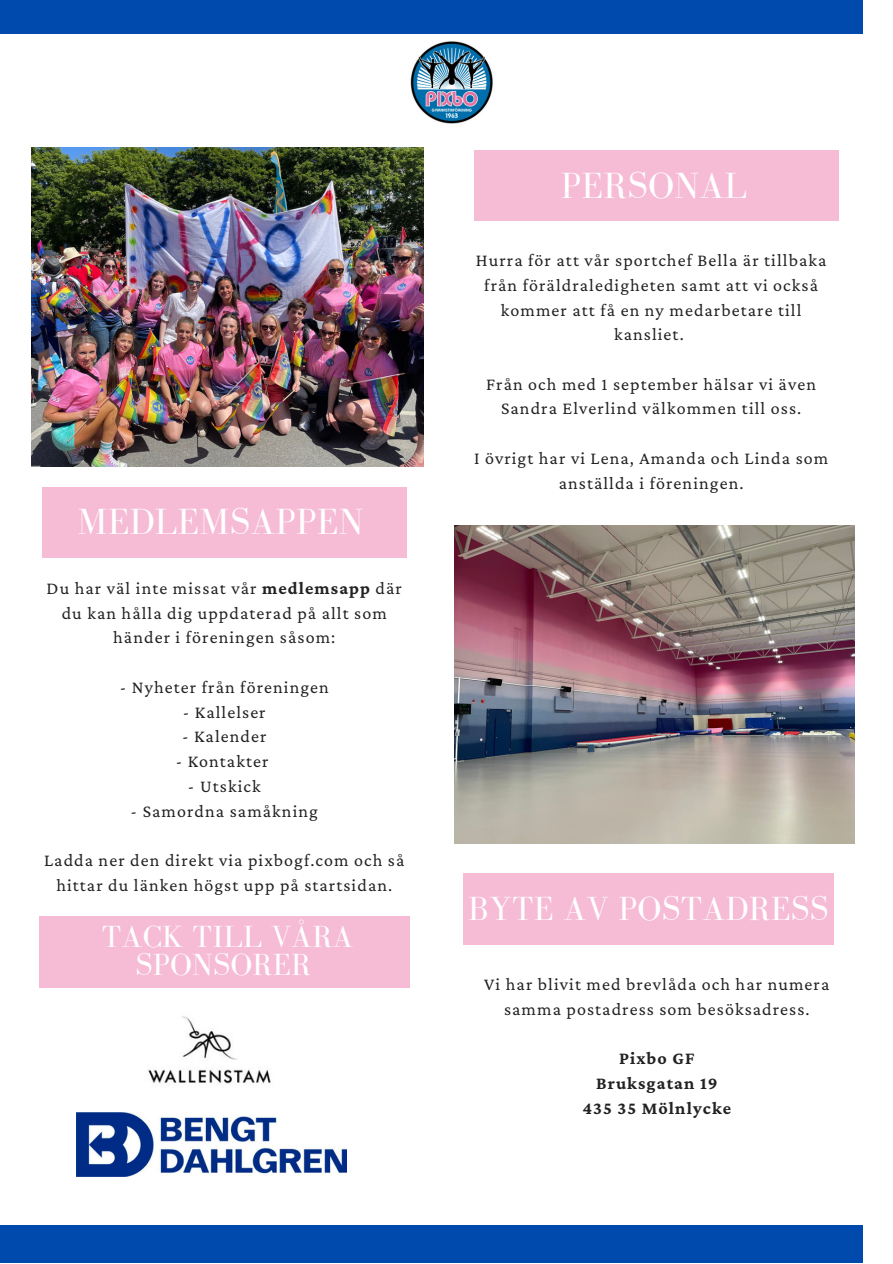
<style>
.page{position:relative;width:893px;height:1264px;background:#fff}
.page>*{position:absolute;margin:0;border:0;box-sizing:border-box;transform-origin:0 0}
.t1{font:37.5px "Bodoni FLF";letter-spacing:.01em;color:#fff}
.t2{font:34.5px "Bodoni FLF";letter-spacing:.01em;color:#fff}
.t3{font:31.5px/28px "Bodoni FLF";letter-spacing:.01em;color:#fff;text-align:center}
.t4{font:18px/24.8px "Crimson Pro";letter-spacing:.06em;color:#222;text-align:center}
.t5{font:700 18px "Crimson Pro";letter-spacing:.06em;color:#222}
.s1{font-weight:700}
</style>
<div class="page">
<div style="left:0;top:1225px;width:862px;height:37px;background:#004aad"></div>
<div style="left:0;top:0;width:862px;height:33px;background:#004aad"></div>
<img style="left:32px;top:147px;width:391px;height:319px">
<div style="left:474px;top:150px;width:365px;height:70px;background:#f6bcd6"></div>
<div style="left:42px;top:487px;width:364px;height:70px;background:#f6bcd6"></div>
<div style="left:463px;top:873px;width:370px;height:71px;background:#f6bcd6"></div>
<img style="left:410px;top:41px;width:83px;height:83px">
<img style="left:148px;top:1016px;width:123px;height:68px">
<img style="left:76px;top:1112px;width:270px;height:64px">
<div style="left:39px;top:916px;width:370px;height:71px;background:#f6bcd6"></div>
<img style="left:454px;top:525px;width:400px;height:318px">
<p class="t1" style="left:77px;top:501px;width:287px">MEDLEMSAPPEN</p>
<p class="t4" style="left:47px;top:575px;width:357px">Du har väl inte missat vår <span class="s1">medlemsapp</span> där du kan hålla dig uppdaterad på allt som händer i föreningen såsom:</p>
<p class="t4" style="left:120px;top:674px;width:211px">- Nyheter från föreningen</p>
<p class="t4" style="left:183px;top:699px;width:84px">- Kallelser</p>
<p class="t4" style="left:182px;top:723px;width:86px">- Kalender</p>
<p class="t4" style="left:176px;top:748px;width:94px">- Kontakter</p>
<p class="t4" style="left:188px;top:773px;width:74px">- Utskick</p>
<p class="t4" style="left:131px;top:798px;width:189px">- Samordna samåkning</p>
<p class="t4" style="left:44px;top:847px;width:361px">Ladda ner den direkt via pixbogf.com och så hittar du länken högst upp på startsidan.</p>
<p class="t3" style="left:102px;top:922px;width:253px">TACK TILL VÅRA<br>SPONSORER</p>
<p class="t1" style="left:561px;top:165px;width:187px">PERSONAL</p>
<p class="t4" style="left:476px;top:247px;width:352px">Hurra för att vår sportchef Bella är tillbaka från föräldraledigheten samt att vi också kommer att få en ny medarbetare till kansliet.</p>
<p class="t4" style="left:486px;top:371px;width:331px">Från och med 1 september hälsar vi även<br>Sandra Elverlind välkommen till oss.</p>
<p class="t4" style="left:474px;top:445px;width:356px">I övrigt har vi Lena, Amanda och Linda som anställda i föreningen.</p>
<p class="t2" style="left:468px;top:889px;width:362px">BYTE AV POSTADRESS</p>
<p class="t4" style="left:484px;top:971px;width:346px">Vi har blivit med brevlåda och har numera samma postadress som besöksadress.</p>
<p class="t5" style="left:619px;top:1048px;width:77px">Pixbo GF</p>
<p class="t5" style="left:596px;top:1072px;width:123px">Bruksgatan 19</p>
<p class="t5" style="left:582px;top:1097px;width:150px">435 35 Mölnlycke</p>
</div>
